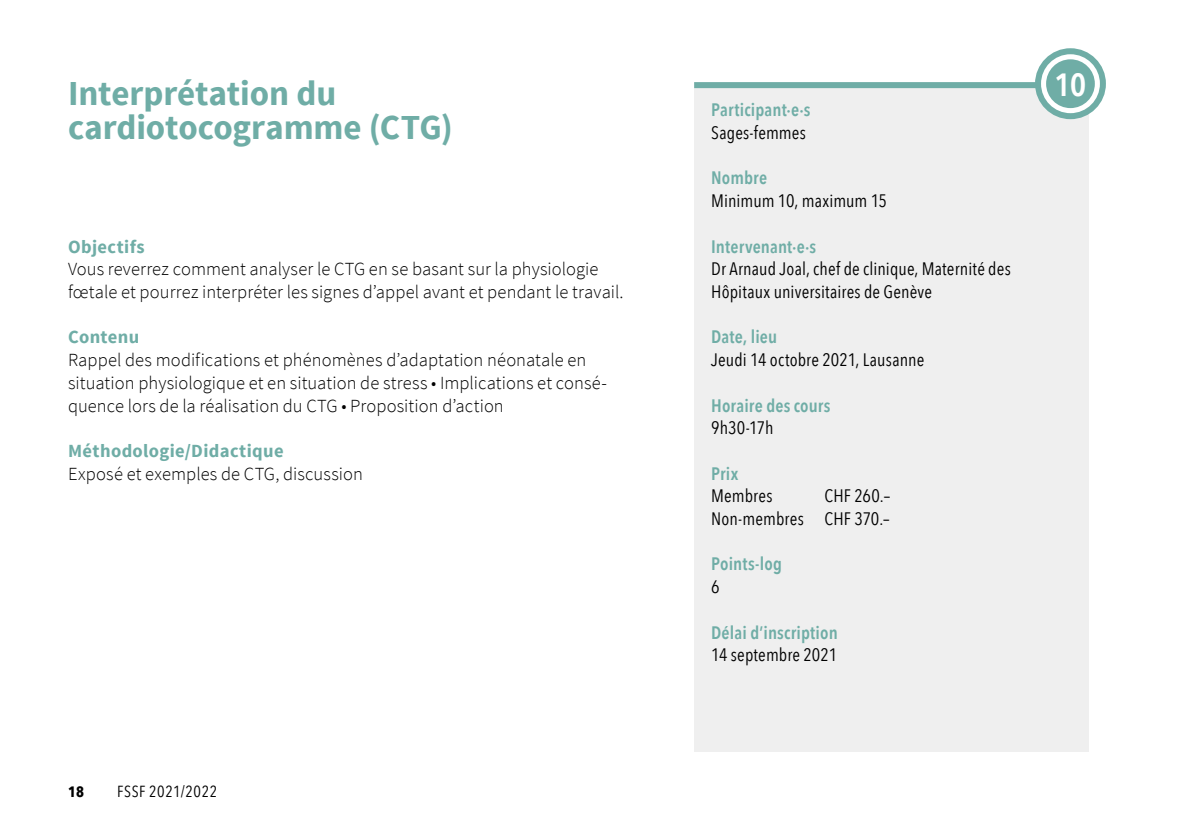
<style>
.page{position:relative;width:1191px;height:840px;background:#fff}
.page>*{position:absolute;margin:0;border:0;box-sizing:border-box;transform-origin:0 0}
.t1{font:700 35px/34px "Source Sans Pro";letter-spacing:-.005em;color:#6fada6}
.t2{font:600 32px "Avenir Next Condensed";color:#fff}
.t3{font:300 18.4px/22.6px "Source Sans Pro";letter-spacing:.005em;color:#000}
.t4{font:700 18.4px "Source Sans Pro";letter-spacing:.02em;color:#6fada6}
.t5{font:18px/22.6px "Avenir Next Condensed";letter-spacing:.01em;color:#000}
.t6{font:600 18px "Avenir Next Condensed";letter-spacing:.01em;color:#6fada6}
.t7{font:16px "Avenir Next Condensed";letter-spacing:.03em;color:#000}
.t8{font:700 15px "Avenir Next Condensed";color:#000}
</style>
<div class="page">
<div style="left:694px;top:82px;width:395px;height:669px;background:#efefef"></div>
<div style="left:694px;top:82px;width:361px;height:6px;background:#6fada6"></div>
<svg style="left:1038px;top:51px;width:65px;height:65px"></svg>
<div style="left:1035px;top:48px;width:71px;height:71px;border:6px solid #6fada6;border-radius:50%"></div>
<div style="left:1046px;top:59px;width:48px;height:49px;background:#6fada6;border-radius:50%"></div>
<h1 class="t1" style="left:68px;top:78px;width:386px">Interprétation du cardiotocogramme (CTG)</h1>
<p class="t4" style="left:68px;top:234px;width:78px">Objectifs</p>
<p class="t3" style="left:68px;top:258px;width:557px">Vous reverrez comment analyser le CTG en se basant sur la physiologie fœtale et pourrez interpréter les signes d’appel avant et pendant le travail.</p>
<p class="t4" style="left:68px;top:325px;width:73px">Contenu</p>
<p class="t3" style="left:68px;top:348px;width:540px">Rappel des modifications et phénomènes d’adaptation néonatale en situation physiologique et en situation de stress • Implications et consé&shy;quence lors de la réalisation du CTG • Proposition d’action</p>
<p class="t4" style="left:68px;top:438px;width:217px">Méthodologie/Didactique</p>
<p class="t3" style="left:68px;top:462px;width:296px">Exposé et exemples de CTG, discussion</p>
<p class="t8" style="left:68px;top:782px;width:17px">18</p>
<p class="t7" style="left:117px;top:777px;width:102px">FSSF 2021/2022</p>
<p class="t6" style="left:711px;top:94px;width:101px">Participant·e·s</p>
<p class="t5" style="left:711px;top:120px;width:96px">Sages-femmes</p>
<p class="t6" style="left:711px;top:162px;width:57px">Nombre</p>
<p class="t5" style="left:711px;top:188px;width:177px">Minimum 10, maximum 15</p>
<p class="t6" style="left:711px;top:230px;width:106px">Intervenant·e·s</p>
<p class="t5" style="left:711px;top:257px;width:301px">Dr Arnaud Joal, chef de clinique, Maternité des<br>Hôpitaux universitaires de Genève</p>
<p class="t6" style="left:711px;top:321px;width:68px">Date, lieu</p>
<p class="t5" style="left:711px;top:347px;width:215px">Jeudi 14 octobre 2021, Lausanne</p>
<p class="t6" style="left:711px;top:389px;width:121px">Horaire des cours</p>
<p class="t5" style="left:711px;top:415px;width:64px">9h30-17h</p>
<p class="t6" style="left:711px;top:457px;width:29px">Prix</p>
<p class="t5" style="left:711px;top:483px;width:63px">Membres</p>
<p class="t5" style="left:711px;top:483px;width:180px;text-align:right">CHF 260.–<br>Non-membres CHF 370.–</p>
<p class="t6" style="left:711px;top:548px;width:72px">Points-log</p>
<p class="t5" style="left:711px;top:574px;width:10px">6</p>
<p class="t6" style="left:711px;top:616px;width:128px">Délai d’inscription</p>
<p class="t5" style="left:711px;top:642px;width:128px">14 septembre 2021</p>
<h2 class="t2" style="left:1054px;top:57px;width:33px">10</h2>
</div>
